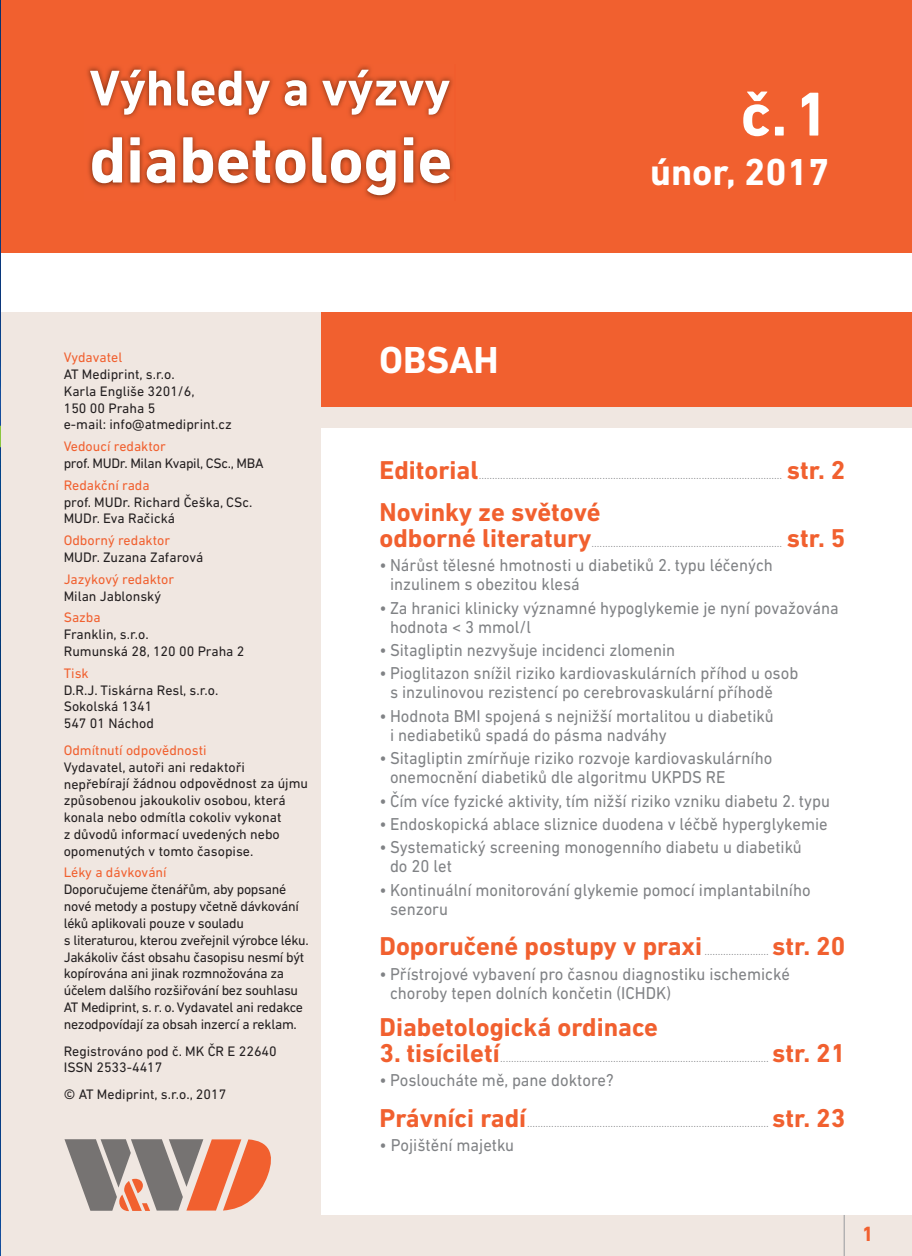
<style>
.page{position:relative;width:912px;height:1256px;background:#fff}
.page>*{position:absolute;margin:0;border:0;box-sizing:border-box;transform-origin:0 0}
.t1{font:700 66.5px "DIN Next LT Pro";color:#fff}
.t2{font:700 63px "DIN Next LT Pro";color:#fff}
.t3{font:700 51.1px "DIN Next LT Pro";color:#fff}
.t4{font:700 38.15px "DIN Next LT Pro";color:#fff}
.t5{font:700 26.25px "DIN Next LT Pro";color:#f1602f}
.t6{font:700 21px "DIN Next LT Pro";color:#f1602f}
.t7{font:17.5px/19.2px "DIN Next LT Pro";color:#808285;scale:.95 1}
.t8{font:14px/16.8px "DIN Next LT Pro";color:#231f20}
.t9{font:14px/16.8px "DIN Next LT Pro";letter-spacing:-.02em;color:#231f20}
.t10{font:14px "DIN Next LT Pro";color:#f1602f}
.t11{font:300 12.25px "DIN Next LT Pro";color:#808285}
.s1{font-weight:700;font-size:26.25px;color:#f1602f}
.s2{font-weight:300;font-size:12.25px;color:#808285}
</style>
<div class="page">
<div style="left:0;top:1214px;width:911px;height:41px;background:#f0e7e1"></div>
<hr style="left:843px;top:1214px;width:1px;height:41px;background:#979a9e">
<div style="left:321px;top:312px;width:590px;height:95px;background:#f1602f"></div>
<div style="left:321px;top:407px;width:590px;height:20px;background:#f0e7e1"></div>
<div style="left:0;top:312px;width:321px;height:943px;background:#f0e7e1"></div>
<div style="left:0;top:0;width:911px;height:253px;background:#f1602f"></div>
<img style="left:87px;top:66px;width:367px;height:134px">
<svg style="left:64px;top:1139px;width:207px;height:72px"></svg>
<img style="left:0;top:461px;width:1px;height:794px">
<svg style="left:0;top:0;width:1px;height:461px"></svg>
<h3 class="t3" style="left:89px;top:70px;width:362px">Výhledy a výzvy</h3>
<h1 class="t1" style="left:89px;top:137px;width:364px">diabetologie</h1>
<h2 class="t2" style="left:740px;top:92px;width:90px">č. 1</h2>
<h3 class="t4" style="left:649px;top:158px;width:181px">únor, 2017</h3>
<p class="t10" style="left:64px;top:352px;width:60px">Vydavatel</p>
<p class="t8" style="left:64px;top:367px;width:169px">AT Mediprint, s.r.o.<br>Karla Engliše 3201/6,<br>150 00 Praha 5<br>e-mail: info@atmediprint.cz</p>
<p class="t10" style="left:64px;top:441px;width:104px">Vedoucí redaktor</p>
<p class="t9" style="left:64px;top:456px;width:201px">prof. MUDr. Milan Kvapil, CSc., MBA</p>
<p class="t10" style="left:64px;top:480px;width:87px">Redakční rada</p>
<p class="t8" style="left:64px;top:494px;width:190px">prof. MUDr. Richard Češka, CSc.<br>MUDr. Eva Račická</p>
<p class="t10" style="left:64px;top:535px;width:108px">Odborný redaktor</p>
<p class="t8" style="left:64px;top:550px;width:141px">MUDr. Zuzana Zafarová</p>
<p class="t10" style="left:64px;top:574px;width:112px">Jazykový redaktor</p>
<p class="t8" style="left:64px;top:588px;width:99px">Milan Jablonský</p>
<p class="t10" style="left:64px;top:612px;width:39px">Sazba</p>
<p class="t8" style="left:64px;top:627px;width:182px">Franklin, s.r.o.<br>Rumunská 28, 120 00 Praha 2</p>
<p class="t10" style="left:64px;top:668px;width:27px">Tisk</p>
<p class="t8" style="left:64px;top:682px;width:156px">D.R.J. Tiskárna Resl, s.r.o.<br>Sokolská 1341<br>547 01 Náchod</p>
<p class="t10" style="left:64px;top:745px;width:144px">Odmítnutí odpovědnosti</p>
<p class="t8" style="left:64px;top:759px;width:246px">Vydavatel, autoři ani redaktoři nepřebírají žádnou odpovědnost za újmu způsobenou jakoukoliv osobou, která konala nebo odmítla cokoliv vykonat<br>z důvodů informací uvedených nebo opomenutých v tomto časopise.</p>
<p class="t10" style="left:64px;top:867px;width:104px">Léky a dávkování</p>
<p class="t9" style="left:64px;top:882px;width:246px">Doporučujeme čtenářům, aby popsané nové metody a postupy včetně dávkování léků aplikovali pouze v souladu<br>s literaturou, kterou zveřejnil výrobce léku.<br>Jakákoliv část obsahu časopisu nesmí být kopírována ani jinak rozmnožována za účelem dalšího rozšiřování bez souhlasu AT Mediprint, s. r. o. Vydavatel ani redakce nezodpovídají za obsah inzercí a reklam.</p>
<p class="t8" style="left:64px;top:1043px;width:214px">Registrováno pod č. MK ČR E 22640<br>ISSN 2533-4417</p>
<p class="t8" style="left:64px;top:1087px;width:164px">© AT Mediprint, s.r.o., 2017</p>
<h3 class="t4" style="left:379px;top:346px;width:121px">OBSAH</h3>
<p class="t11" style="left:379px;top:470px;width:467px"><span class="s1">Editorial</span> ................................................................................................................. <span class="s1">str. 2</span></p>
<h3 class="t5" style="left:379px;top:502px;width:222px">Novinky ze světové</h3>
<p class="t11" style="left:379px;top:538px;width:467px"><span class="s1">odborné literatury</span>....................................................................... <span class="s1">str. 5</span></p>
<p class="t7" style="left:390px;top:557px;width:404px;text-indent:-11px">• Nárůst tělesné hmotnosti u diabetiků 2. typu léčených inzulinem s obezitou klesá</p>
<p class="t7" style="left:390px;top:599px;width:474px;text-indent:-11px">• Za hranici klinicky významné hypoglykemie je nyní považována hodnota &lt; 3 mmol/l</p>
<p class="t7" style="left:379px;top:642px;width:313px">• Sitagliptin nezvyšuje incidenci zlomenin</p>
<p class="t7" style="left:390px;top:665px;width:431px;text-indent:-11px">• Pioglitazon snížil riziko kardiovaskulárních příhod u osob s inzulinovou rezistencí po cerebrovaskulární příhodě</p>
<p class="t7" style="left:390px;top:707px;width:405px;text-indent:-11px">• Hodnota BMI spojená s nejnižší mortalitou u diabetiků i nediabetiků spadá do pásma nadváhy</p>
<p class="t7" style="left:390px;top:750px;width:404px;text-indent:-11px">• Sitagliptin zmírňuje riziko rozvoje kardiovaskulárního onemocnění diabetiků dle algoritmu UKPDS RE</p>
<p class="t7" style="left:379px;top:792px;width:475px">• Čím více fyzické aktivity, tím nižší riziko vzniku diabetu 2. typu</p>
<p class="t7" style="left:379px;top:815px;width:473px">• Endoskopická ablace sliznice duodena v léčbě hyperglykemie</p>
<p class="t7" style="left:390px;top:839px;width:435px;text-indent:-11px">• Systematický screening monogenního diabetu u diabetiků do 20 let</p>
<p class="t7" style="left:390px;top:881px;width:444px;text-indent:-11px">• Kontinuální monitorování glykemie pomocí implantabilního senzoru</p>
<h3 class="t5" style="left:379px;top:937px;width:467px">Doporučené postupy v praxi <span class="s2">........................</span> str. 20</h3>
<p class="t7" style="left:390px;top:965px;width:422px;text-indent:-11px">• Přístrojové vybavení pro časnou diagnostiku ischemické choroby tepen dolních končetin (ICHDK)</p>
<h3 class="t5" style="left:379px;top:1017px;width:280px">Diabetologická ordinace</h3>
<p class="t11" style="left:379px;top:1053px;width:467px"><span class="s1">3. tisíciletí</span> .................................................................................................... <span class="s1">str. 21</span></p>
<p class="t7" style="left:379px;top:1072px;width:248px">• Posloucháte mě, pane doktore?</p>
<p class="t11" style="left:379px;top:1118px;width:467px"><span class="s1">Právníci radí</span> .......................................................................................... <span class="s1">str. 23</span></p>
<p class="t7" style="left:379px;top:1136px;width:143px">• Pojištění majetku</p>
<p class="t6" style="left:861px;top:1226px;width:13px">1</p>
</div>
